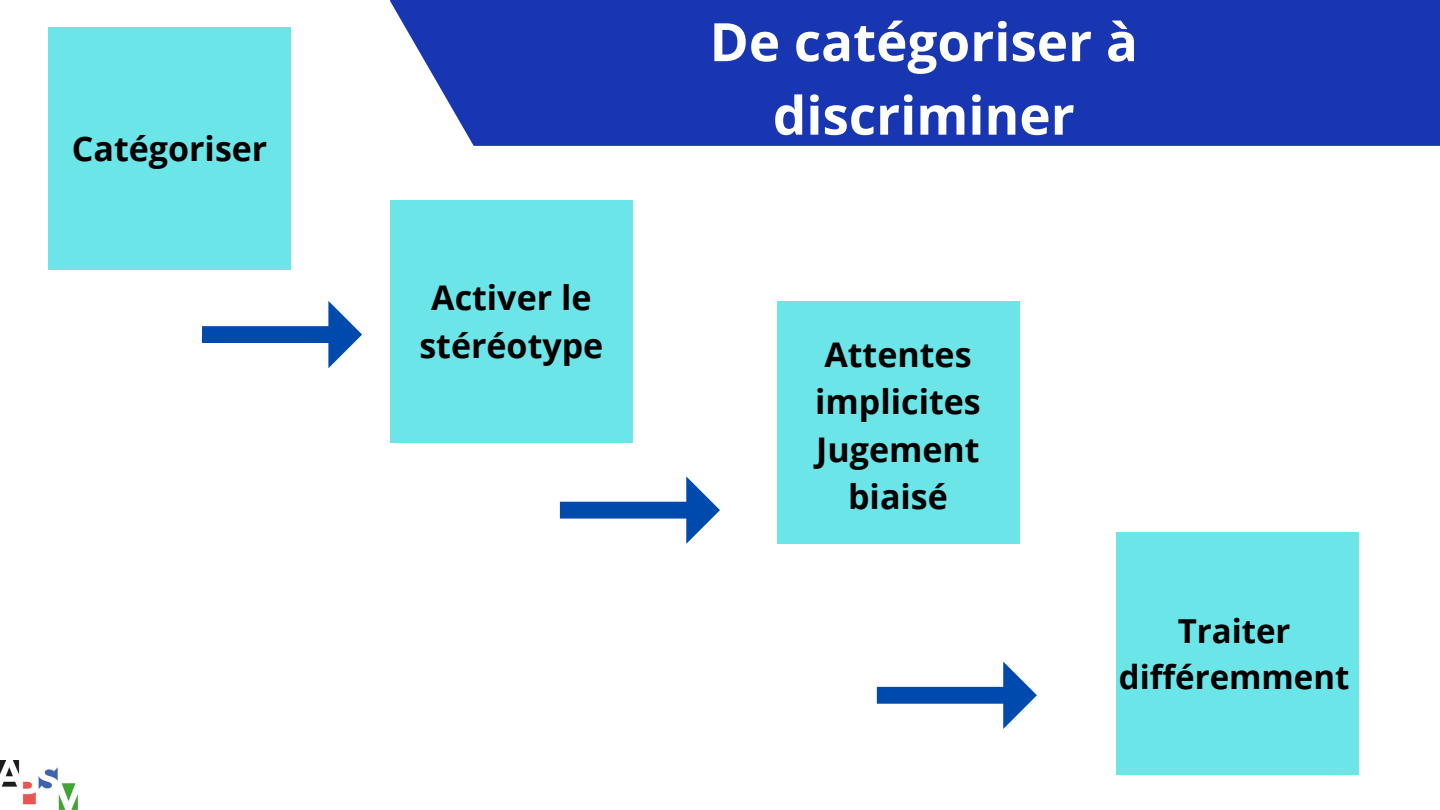
<style>
.page{position:relative;width:1440px;height:810px;background:#fff}
.page>*{position:absolute;margin:0;border:0;box-sizing:border-box;transform-origin:0 0}
.t1{font:700 53px/73.5px "Open Sans";color:#fff;text-align:center}
.t2{font:700 34px/47.2px "Open Sans";color:#000;text-align:center}
.t3{font:700 33px/45.8px "Open Sans";color:#000;text-align:center}
</style>
<div class="page">
<div style="left:48px;top:27px;width:243px;height:243px;background:#6ce5e8"></div>
<div style="left:390px;top:200px;width:243px;height:243px;background:#6ce5e8"></div>
<div style="left:777px;top:301px;width:243px;height:243px;background:#6ce5e8"></div>
<div style="left:1116px;top:532px;width:243px;height:243px;background:#6ce5e8"></div>
<svg style="left:202px;top:301px;width:160px;height:67px"></svg>
<svg style="left:560px;top:476px;width:160px;height:68px"></svg>
<svg style="left:877px;top:662px;width:160px;height:67px"></svg>
<div style="left:390px;top:0;width:1050px;height:146px;background:#1836b2"></div>
<img style="left:0;top:760px;width:77px;height:50px">
<p class="t2" style="left:72px;top:124px;width:197px">Catégoriser</p>
<p class="t2" style="left:419px;top:274px;width:185px">Activer le stéréotype</p>
<p class="t1" style="left:710px;top:4px;width:430px">De catégoriser à discriminer</p>
<p class="t2" style="left:815px;top:330px;width:167px;text-align:left">Attentes implicites</p>
<p class="t2" style="left:816px;top:425px;width:165px">Jugement biaisé</p>
<p class="t3" style="left:1119px;top:608px;width:232px">Traiter différemment</p>
</div>
